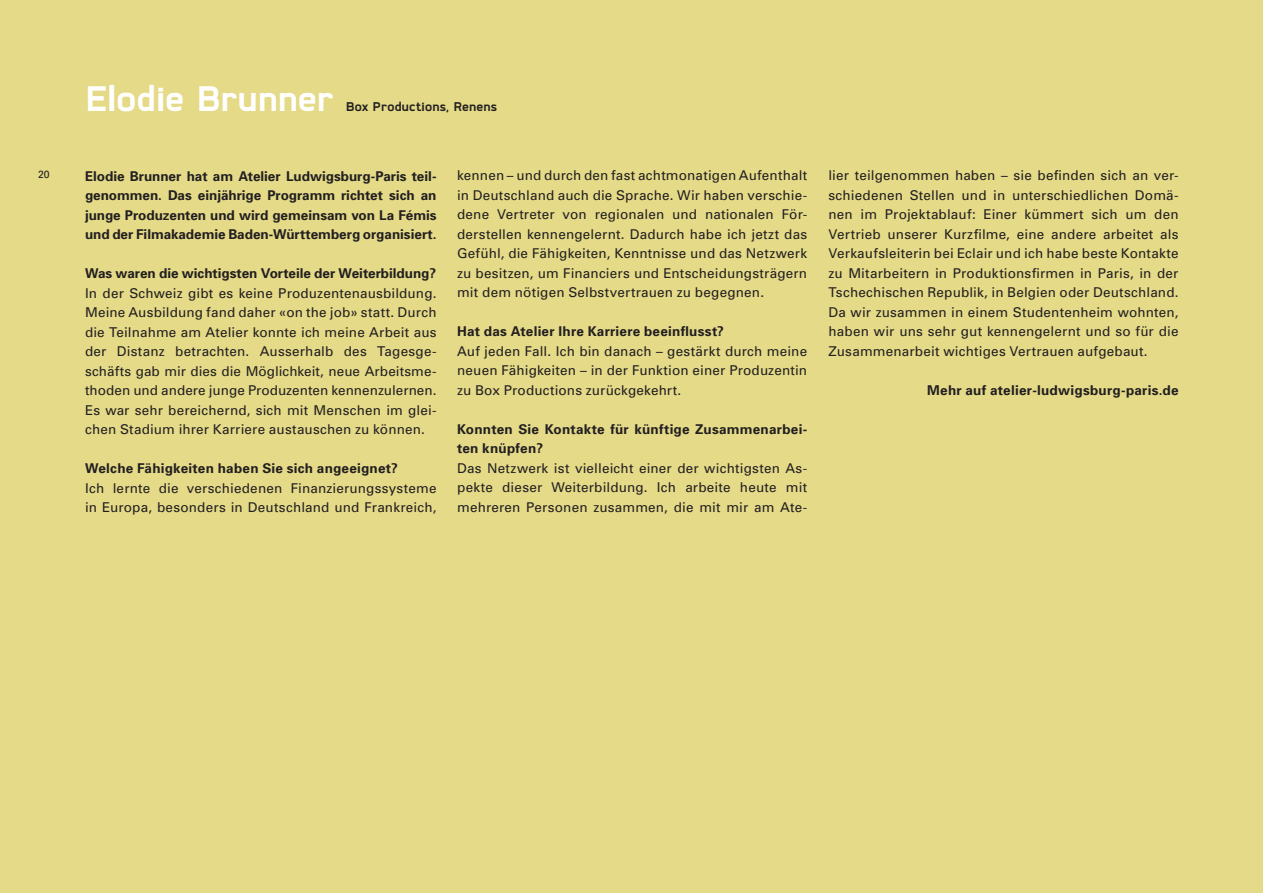
<style>
.page{position:relative;width:1263px;height:893px;background:#e4da88}
.page>*{position:absolute;margin:0;border:0;box-sizing:border-box;transform-origin:0 0}
.t1{font:700 42px "Coupe";letter-spacing:-.005em;color:#fff}
.t2{font:700 15px "Coupe";letter-spacing:.01em;color:#231f20}
.t3{font:13.5px/19.5px "Univers";letter-spacing:.015em;color:#231f20;text-align:justify}
.t4{font:700 13.5px/19.5px "Univers";letter-spacing:.015em;color:#231f20;text-align:justify}
.t5{font:10.5px "Univers";color:#231f20}
</style>
<div class="page">
<p class="t5" style="left:38px;top:168px;width:13px">20</p>
<h1 class="t1" style="left:86px;top:77px;width:249px">Elodie Brunner</h1>
<p class="t2" style="left:346px;top:99px;width:152px">Box Productions, Renens</p>
<p class="t4" style="left:85px;top:166px;width:353px">Elodie Brunner hat am Atelier Ludwigsburg-Paris teil&shy;genommen. Das einjährige Programm richtet sich an junge Produzenten und wird gemeinsam von La Fémis und der Filmakademie Baden-Württemberg organisiert.</p>
<p class="t4" style="left:85px;top:264px;width:353px">Was waren die wichtigsten Vorteile der Weiterbildung?</p>
<p class="t3" style="left:85px;top:283px;width:353px">In der Schweiz gibt es keine Produzentenausbildung.<br>Meine Ausbildung fand daher «on the job» statt. Durch die Teilnahme am Atelier konnte ich meine Arbeit aus der Distanz betrachten. Ausserhalb des Tagesge&shy;schäfts gab mir dies die Möglichkeit, neue Arbeitsme&shy;thoden und andere junge Produzenten kennenzulernen.<br>Es war sehr bereichernd, sich mit Menschen im glei&shy;chen Stadium ihrer Karriere austauschen zu können.</p>
<p class="t4" style="left:85px;top:459px;width:314px">Welche Fähigkeiten haben Sie sich angeeignet?</p>
<p class="t3" style="left:85px;top:478px;width:353px">Ich lernte die verschiedenen Finanzierungssysteme in Europa, besonders in Deutschland und Frankreich,</p>
<p class="t3" style="left:457px;top:166px;width:352px">kennen – und durch den fast achtmonatigen Aufenthalt in Deutschland auch die Sprache. Wir haben verschie&shy;dene Vertreter von regionalen und nationalen För&shy;derstellen kennengelernt. Dadurch habe ich jetzt das Gefühl, die Fähigkeiten, Kenntnisse und das Netzwerk zu besitzen, um Financiers und Entscheidungsträgern mit dem nötigen Selbstvertrauen zu begegnen.</p>
<p class="t4" style="left:457px;top:322px;width:268px">Hat das Atelier Ihre Karriere beeinflusst?</p>
<p class="t3" style="left:457px;top:341px;width:352px">Auf jeden Fall. Ich bin danach – gestärkt durch meine neuen Fähigkeiten – in der Funktion einer Produzentin zu Box Productions zurückgekehrt.</p>
<p class="t4" style="left:457px;top:419px;width:352px">Konnten Sie Kontakte für künftige Zusammenarbei&shy;ten knüpfen?</p>
<p class="t3" style="left:457px;top:458px;width:352px">Das Netzwerk ist vielleicht einer der wichtigsten As&shy;pekte dieser Weiterbildung. Ich arbeite heute mit mehreren Personen zusammen, die mit mir am Ate-</p>
<p class="t3" style="left:828px;top:166px;width:352px">lier teilgenommen haben – sie befinden sich an ver&shy;schiedenen Stellen und in unterschiedlichen Domä&shy;nen im Projektablauf: Einer kümmert sich um den Vertrieb unserer Kurzfilme, eine andere arbeitet als Verkaufsleiterin bei Eclair und ich habe beste Kontakte zu Mitarbeitern in Produktionsfirmen in Paris, in der Tschechischen Republik, in Belgien oder Deutschland.<br>Da wir zusammen in einem Studentenheim wohnten, haben wir uns sehr gut kennengelernt und so für die Zusammenarbeit wichtiges Vertrauen aufgebaut.</p>
<p class="t4" style="left:927px;top:380px;width:253px">Mehr auf atelier-ludwigsburg-paris.de</p>
</div>
